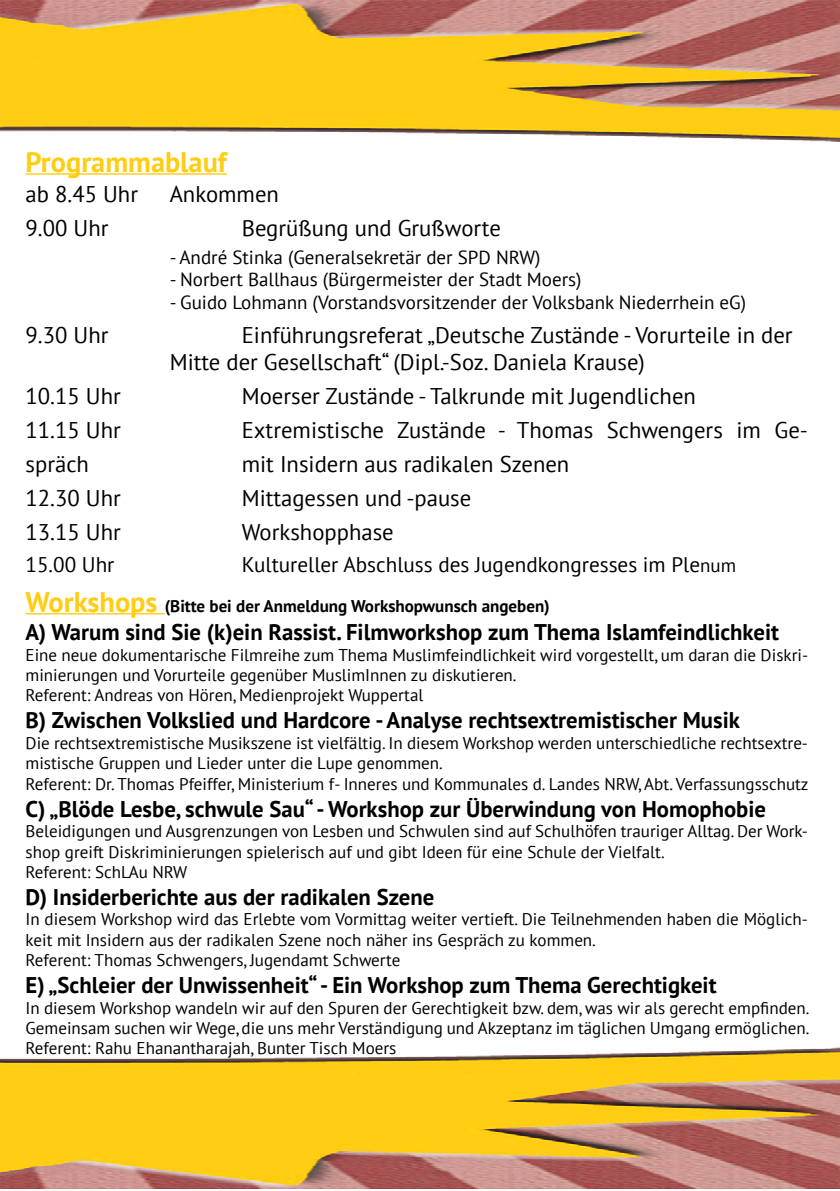
<style>
.page{position:relative;width:840px;height:1191px;background:#fff}
.page>*{position:absolute;margin:0;border:0;box-sizing:border-box;transform-origin:0 0}
.t1{font:700 28.4px "PT Sans";color:#ffcd14}
.t2{font:22.6px/27.2px "PT Sans";color:#000}
.t3{font:700 22.6px "PT Sans";color:#000}
.t4{font:21.2px "PT Sans";color:#000}
.t5{font:19px "PT Sans";color:#000}
.t6{font:17px/20.4px "PT Sans";color:#000}
.t7{font:700 17px "PT Sans";color:#000}
.s1{font-size:19px}
.s2{font-size:28.4px;color:#ffcd14}
</style>
<div class="page">
<img style="left:0;top:0;width:839px;height:1188px">
<hr style="left:26px;top:173px;width:201px;height:2px;background:#ffcd14">
<hr style="left:26px;top:613px;width:139px;height:1px;background:#ffcd14">
<h1 class="t1" style="left:26px;top:143px;width:203px">Programmablauf</h1>
<h2 class="t2" style="left:26px;top:180px;width:114px">ab 8.45 Uhr</h2>
<h2 class="t2" style="left:170px;top:180px;width:111px">Ankommen</h2>
<h2 class="t2" style="left:26px;top:214px;width:84px">9.00 Uhr</h2>
<h2 class="t2" style="left:242px;top:214px;width:260px">Begrüßung und Grußworte</h2>
<p class="t5" style="left:170px;top:245px;width:372px">- André Stinka (Generalsekretär der SPD NRW)</p>
<p class="t5" style="left:170px;top:267px;width:413px">- Norbert Ballhaus (Bürgermeister der Stadt Moers)</p>
<p class="t5" style="left:170px;top:290px;width:577px">- Guido Lohmann (Vorstandsvorsitzender der Volksbank Niederrhein eG)</p>
<h2 class="t2" style="left:26px;top:321px;width:84px">9.30 Uhr</h2>
<h2 class="t2" style="left:170px;top:321px;width:624px;text-indent:72px">Einführungsreferat „Deutsche Zustände - Vorurteile in der<br>Mitte der Gesellschaft“ (Dipl.-Soz. Daniela Krause)</h2>
<h2 class="t2" style="left:26px;top:382px;width:97px">10.15 Uhr</h2>
<h2 class="t2" style="left:242px;top:382px;width:455px">Moerser Zustände - Talkrunde mit Jugendlichen</h2>
<h2 class="t2" style="left:26px;top:416px;width:97px">11.15 Uhr</h2>
<h2 class="t2" style="left:242px;top:416px;width:567px">Extremistische Zustände - Thomas Schwengers im Ge-</h2>
<h2 class="t2" style="left:26px;top:450px;width:65px">spräch</h2>
<h2 class="t2" style="left:242px;top:450px;width:329px">mit Insidern aus radikalen Szenen</h2>
<h2 class="t2" style="left:26px;top:484px;width:97px">12.30 Uhr</h2>
<h2 class="t2" style="left:242px;top:484px;width:231px">Mittagessen und -pause</h2>
<h2 class="t2" style="left:26px;top:518px;width:97px">13.15 Uhr</h2>
<h2 class="t2" style="left:242px;top:518px;width:153px">Workshopphase</h2>
<p class="t4" style="left:26px;top:551px;width:90px">15.00 Uhr</p>
<p class="t4" style="left:242px;top:551px;width:495px">Kultureller Abschluss des Jugendkongresses im Ple<span class="s1">num</span></p>
<p class="t7" style="left:26px;top:594px;width:525px"><span class="s2">Workshops</span> (Bitte bei der Anmeldung Workshopwunsch angeben)</p>
<h2 class="t3" style="left:26px;top:617px;width:754px">A) Warum sind Sie (k)ein Rassist. Filmworkshop zum Thema Islamfeindlichkeit</h2>
<p class="t6" style="left:26px;top:644px;width:783px">Eine neue dokumentarische Filmreihe zum Thema Muslimfeindlichkeit wird vorgestellt, um daran die Diskri&shy;minierungen und Vorurteile gegenüber MuslimInnen zu diskutieren.<br>Referent: Andreas von Hören, Medienprojekt Wuppertal</p>
<h2 class="t3" style="left:26px;top:705px;width:715px">B) Zwischen Volkslied und Hardcore - Analyse rechtsextremistischer Musik</h2>
<p class="t6" style="left:26px;top:732px;width:784px">Die rechtsextremistische Musikszene ist vielfältig. In diesem Workshop werden unterschiedliche rechtsextre&shy;mistische Gruppen und Lieder unter die Lupe genommen.<br>Referent: Dr. Thomas Pfeiffer, Ministerium f- Inneres und Kommunales d. Landes NRW, Abt. Verfassungsschutz</p>
<h2 class="t3" style="left:26px;top:793px;width:741px">C) „Blöde Lesbe, schwule Sau“ - Workshop zur Überwindung von Homophobie</h2>
<p class="t6" style="left:26px;top:820px;width:783px">Beleidigungen und Ausgrenzungen von Lesben und Schwulen sind auf Schulhöfen trauriger Alltag. Der Work&shy;shop greift Diskriminierungen spielerisch auf und gibt Ideen für eine Schule der Vielfalt.<br>Referent: SchLAu NRW</p>
<h2 class="t3" style="left:26px;top:882px;width:410px">D) Insiderberichte aus der radikalen Szene</h2>
<p class="t6" style="left:26px;top:909px;width:783px">In diesem Workshop wird das Erlebte vom Vormittag weiter vertieft. Die Teilnehmenden haben die Möglich&shy;keit mit Insidern aus der radikalen Szene noch näher ins Gespräch zu kommen.<br>Referent: Thomas Schwengers, Jugendamt Schwerte</p>
<h2 class="t3" style="left:26px;top:970px;width:692px">E) „Schleier der Unwissenheit“ - Ein Workshop zum Thema Gerechtigkeit</h2>
<p class="t6" style="left:26px;top:997px;width:785px;text-align:justify">In diesem Workshop wandeln wir auf den Spuren der Gerechtigkeit bzw. dem, was wir als gerecht empfinden.<br>Gemeinsam suchen wir Wege, die uns mehr Verständigung und Akzeptanz im täglichen Umgang ermöglichen.<br>Referent: Rahu Ehanantharajah, Bunter Tisch Moers</p>
</div>
